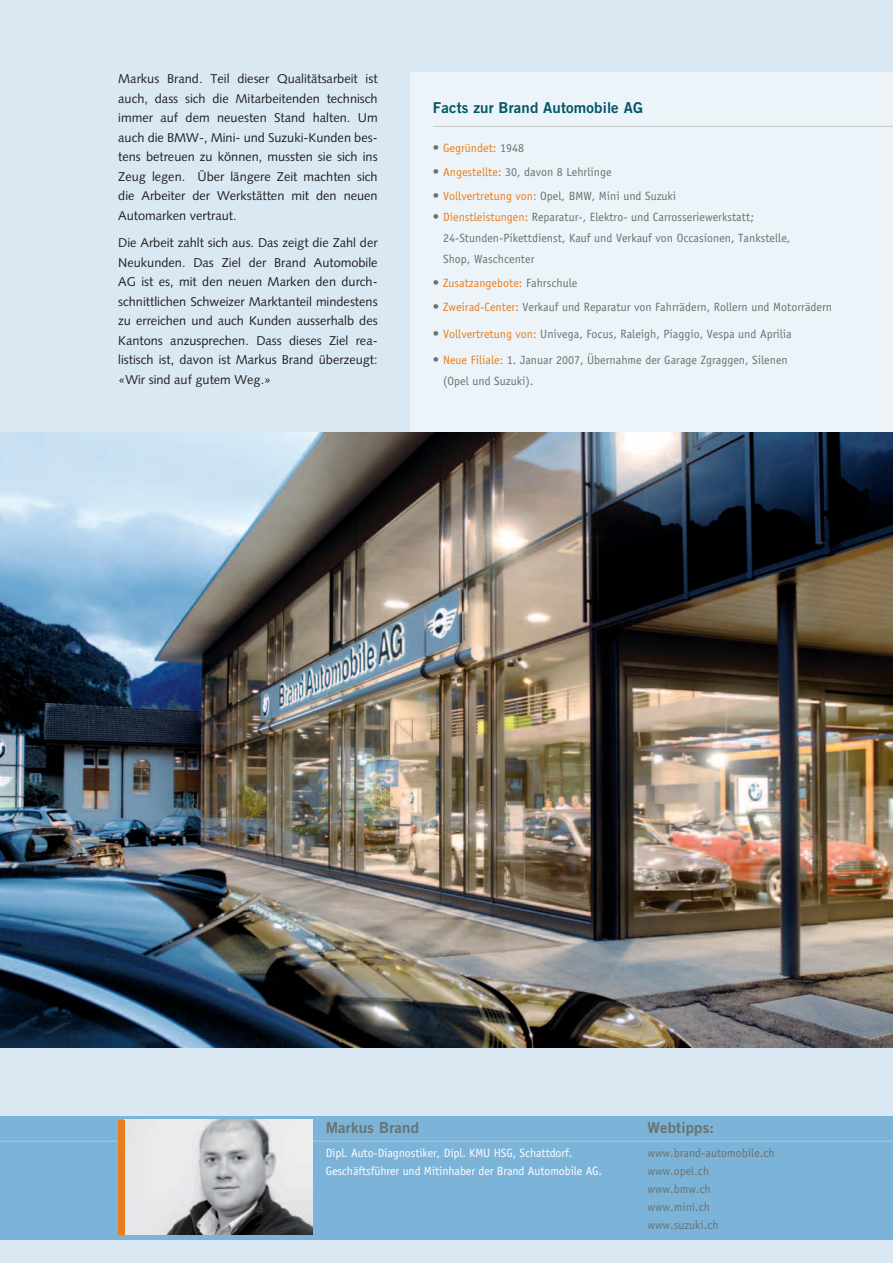
<style>
.page{position:relative;width:893px;height:1263px;background:#dae8f4}
.page>*{position:absolute;margin:0;border:0;box-sizing:border-box;transform-origin:0 0}
.t1{font:15px "Trade Gothic Bold Two";letter-spacing:.01em;color:#015566}
.t2{font:15px "Trade Gothic Bold Two";letter-spacing:.01em;color:#6a716f}
.Grundtext_2sp{font:12.75px/19.5px "Syntax";color:#231f20;text-align:justify}
.Grundtext{font:12px/21px "Officina Sans";color:#6a716f}
.Grundtext-2{font:12px/18px "Officina Sans";letter-spacing:-.01em;color:#fff}
.t3{font:12px "Officina Sans";color:#ea7c1d}
.s1{font-size:12.75px;color:#6a716f}
.s2{color:#6a716f}
.s3{font-size:12.75px}
.s4{color:#ea7c1d}
</style>
<div class="page">
<div style="left:410px;top:72px;width:483px;height:494px;background:#edf4f9"></div>
<div style="left:0;top:1116px;width:893px;height:123px;background:#7cb3d8"></div>
<hr style="left:0;top:1140px;width:893px;height:2px;background:#9cc3e1">
<img style="left:0;top:433px;width:893px;height:614px">
<img style="left:124px;top:1120px;width:189px;height:114px">
<div style="left:118px;top:1120px;width:6px;height:115px;background:#ea7c1d"></div>
<hr style="left:433px;top:126px;width:460px;height:1px;background:#c6c7c6">
<p class="Grundtext_2sp" style="left:118px;top:69px;width:261px">Markus Brand. Teil dieser Qualitätsarbeit ist auch, dass sich die Mitarbeitenden technisch immer auf dem neuesten Stand halten. Um auch die BMW-, Mini- und Suzuki-Kunden bes&shy;tens betreuen zu können, mussten sie sich ins Zeug legen. Über längere Zeit machten sich die Arbeiter der Werkstätten mit den neuen Automarken vertraut.</p>
<p class="Grundtext_2sp" style="left:118px;top:233px;width:261px">Die Arbeit zahlt sich aus. Das zeigt die Zahl der Neukunden. Das Ziel der Brand Automobile AG ist es, mit den neuen Marken den durch&shy;schnittlichen Schweizer Marktanteil mindestens zu erreichen und auch Kunden ausserhalb des Kantons anzusprechen. Dass dieses Ziel rea&shy;listisch ist, davon ist Markus Brand überzeugt: «Wir sind auf gutem Weg.»</p>
<p class="t1" style="left:433px;top:99px;width:212px">Facts zur Brand Automobile AG</p>
<p class="t3" style="left:433px;top:141px;width:93px"><span class="s1">•</span> Gegründet: <span class="s2">1948</span></p>
<p class="Grundtext" style="left:433px;top:162px;width:180px"><span class="s3">•</span> <span class="s4">Angestellte:</span> 30, davon 8 Lehrlinge</p>
<p class="Grundtext" style="left:433px;top:186px;width:245px"><span class="s3">•</span> <span class="s4">Vollvertretung von:</span> Opel, BMW, Mini und Suzuki</p>
<p class="Grundtext" style="left:443px;top:207px;width:349px;text-indent:-10px"><span class="s3">•</span> <span class="s4">Dienstleistungen:</span> Reparatur-, Elektro- und Carrosseriewerkstatt;<br>24-Stunden-Pikettdienst, Kauf und Verkauf von Occasionen, Tankstelle,<br>Shop, Waschcenter</p>
<p class="t3" style="left:433px;top:276px;width:146px"><span class="s1">•</span> Zusatzangebote: <span class="s2">Fahrschule</span></p>
<p class="Grundtext" style="left:433px;top:297px;width:401px"><span class="s3">•</span> <span class="s4">Zweirad-Center:</span> Verkauf und Reparatur von Fahrrädern, Rollern und Motorrädern</p>
<p class="Grundtext" style="left:433px;top:324px;width:360px"><span class="s3">•</span> <span class="s4">Vollvertretung von:</span> Univega, Focus, Raleigh, Piaggio, Vespa und Aprilia</p>
<p class="Grundtext" style="left:443px;top:349px;width:346px;text-indent:-10px"><span class="s3">•</span> <span class="s4">Neue Filiale:</span> 1. Januar 2007, Übernahme der Garage Zgraggen, Silenen (Opel und Suzuki).</p>
<p class="t2" style="left:326px;top:1118px;width:95px">Markus Brand</p>
<p class="t2" style="left:647px;top:1118px;width:68px">Webtipps:</p>
<p class="Grundtext-2" style="left:326px;top:1144px;width:278px">Dipl. Auto-Diagnostiker, Dipl. KMU HSG, Schattdorf.<br>Geschäftsführer und Mitinhaber der Brand Automobile AG.</p>
<p class="Grundtext" style="left:647px;top:1142px;width:129px">www.brand-automobile.ch</p>
<p class="Grundtext" style="left:647px;top:1160px;width:63px">www.opel.ch</p>
<p class="Grundtext" style="left:647px;top:1178px;width:65px">www.bmw.ch</p>
<p class="Grundtext" style="left:647px;top:1196px;width:64px">www.mini.ch</p>
<p class="Grundtext" style="left:647px;top:1214px;width:73px">www.suzuki.ch</p>
</div>
